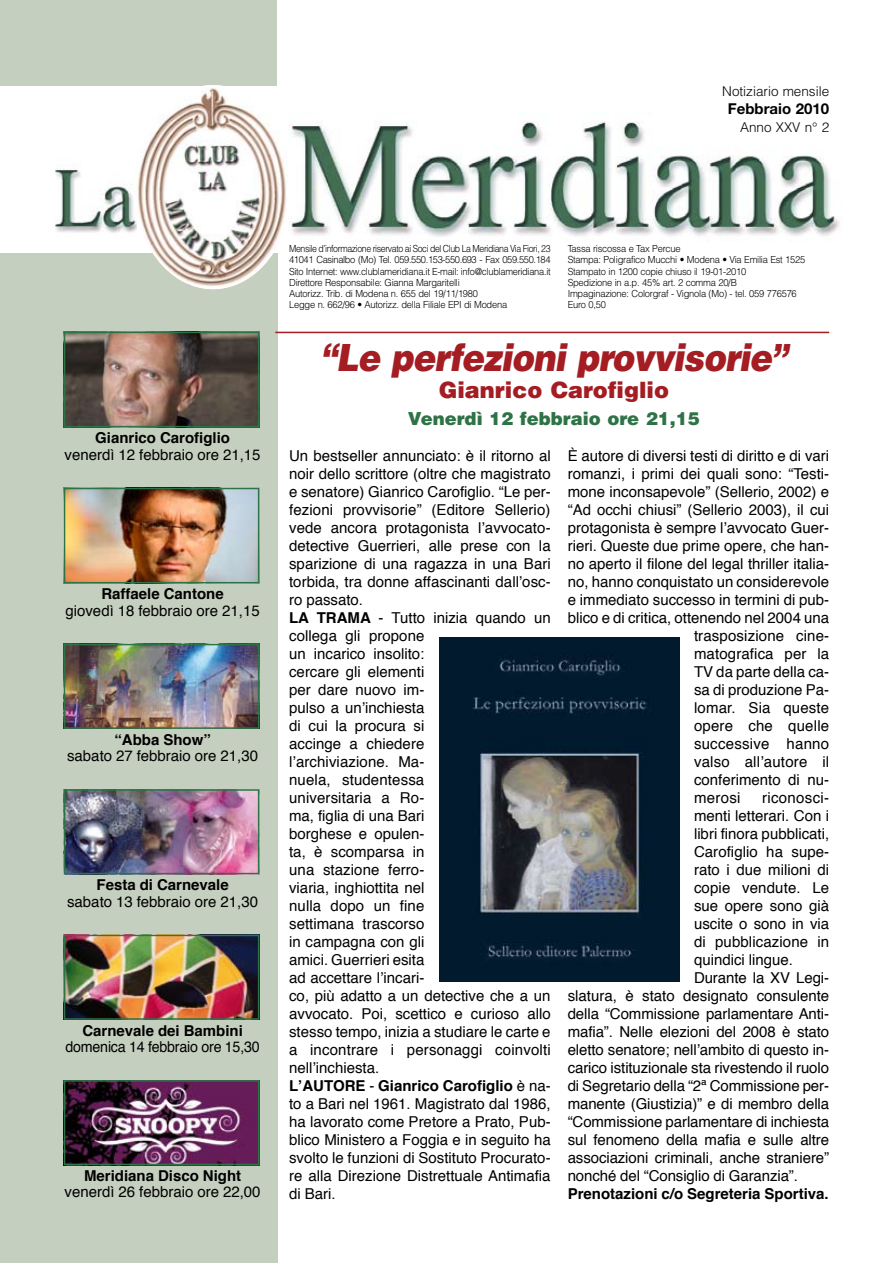
<style>
.page{position:relative;width:893px;height:1263px;background:#fff}
.page>*{position:absolute;margin:0;border:0;box-sizing:border-box;transform-origin:0 0}
.t1{font:italic 900 37.5px "Helvetica";letter-spacing:-.025em;color:#a41d23;scale:.9 1}
.t2{font:900 22.5px "Helvetica";color:#a41d23}
.t3{font:900 18px "Helvetica";color:#2e7346}
.t4{font:15px/18px "Helvetica";color:#000}
.t5{font:700 15px "Helvetica";color:#000}
.t6{font:15px "Helvetica";color:#000;scale:.95 1}
.t7{font:700 15px "Helvetica Neue";color:#000}
.t8{font:15px "Helvetica";letter-spacing:.02em;color:#000}
.t9{font:300 13.5px "Helvetica";color:#000}
.t10{font:300 9.75px/11.2px "Helvetica";letter-spacing:-.025em;color:#000;scale:.9 1}
.t11{font:300 9.75px/11.2px "Helvetica";letter-spacing:-.025em;color:#000;scale:.96 1}
.s1{font-weight:700}
</style>
<div class="page">
<div style="left:0;top:254px;width:277px;height:1009px;background:#c5cfbf"></div>
<hr style="left:275px;top:332px;width:554px;height:1px;background:#a41d23">
<img style="left:289px;top:122px;width:551px;height:115px">
<img style="left:55px;top:168px;width:79px;height:65px">
<div style="left:0;top:0;width:276px;height:85px;background:#c5cfbf"></div>
<img style="left:134px;top:85px;width:152px;height:204px">
<img style="left:439px;top:637px;width:240px;height:344px">
<img style="left:67px;top:335px;width:189px;height:89px">
<div style="left:64px;top:332px;width:195px;height:95px;border:2px solid #2e7346"></div>
<img style="left:67px;top:491px;width:189px;height:89px">
<div style="left:64px;top:488px;width:195px;height:95px;border:2px solid #2e7346"></div>
<img style="left:67px;top:647px;width:189px;height:79px">
<div style="left:64px;top:644px;width:195px;height:85px;border:2px solid #2e7346"></div>
<img style="left:67px;top:792px;width:189px;height:79px">
<div style="left:64px;top:789px;width:195px;height:85px;border:2px solid #2e7346"></div>
<img style="left:67px;top:938px;width:189px;height:79px">
<div style="left:64px;top:935px;width:195px;height:85px;border:2px solid #2e7346"></div>
<img style="left:67px;top:1083px;width:189px;height:79px">
<div style="left:64px;top:1080px;width:195px;height:85px;border:2px solid #2e7346"></div>
<p class="t9" style="left:722px;top:82px;width:108px">Notiziario mensile</p>
<p class="t7" style="left:728px;top:99px;width:103px">Febbraio 2010</p>
<p class="t9" style="left:740px;top:118px;width:91px">Anno XXV n° 2</p>
<p class="t5" style="left:95px;top:424px;width:136px">Gianrico Carofiglio</p>
<p class="t4" style="left:65px;top:445px;width:197px">venerdì 12 febbraio ore 21,15</p>
<p class="t5" style="left:101px;top:580px;width:124px">Raffaele Cantone</p>
<p class="t4" style="left:65px;top:601px;width:196px">giovedì 18 febbraio ore 21,15</p>
<p class="t5" style="left:114px;top:726px;width:98px">“Abba Show”</p>
<p class="t4" style="left:67px;top:746px;width:192px">sabato 27 febbraio ore 21,30</p>
<p class="t5" style="left:97px;top:871px;width:134px">Festa di Carnevale</p>
<p class="t4" style="left:67px;top:892px;width:192px">sabato 13 febbraio ore 21,30</p>
<p class="t5" style="left:82px;top:1017px;width:162px">Carnevale dei Bambini</p>
<p class="t6" style="left:66px;top:1034px;width:206px">domenica 14 febbraio ore 15,30</p>
<p class="t5" style="left:84px;top:1162px;width:159px">Meridiana Disco Night</p>
<p class="t4" style="left:65px;top:1183px;width:197px">venerdì 26 febbraio ore 22,00</p>
<p class="t10" style="left:289px;top:243px;width:292px">Mensile d’informazione riservato ai Soci del Club La Meridiana Via Fiori, 23<br>41041 Casinalbo (Mo) Tel. 059.550.153-550.693 - Fax 059.550.184<br>Sito Internet: www.clublameridiana.it E-mail: info@clublameridiana.it Direttore Responsabile: Gianna Margaritelli<br>Autorizz. Trib. di Modena n. 655 del 19/11/1980<br>Legge n. 662/96 • Autorizz. della Filiale EPI di Modena</p>
<p class="t11" style="left:568px;top:243px;width:249px">Tassa riscossa e Tax Percue<br>Stampa: Poligrafico Mucchi • Modena • Via Emilia Est 1525<br>Stampato in 1200 copie chiuso il 19-01-2010<br>Spedizione in a.p. 45% art. 2 comma 20/B<br>Impaginazione: Colorgraf - Vignola (Mo) - tel. 059 776576<br>Euro 0,50</p>
<h1 class="t1" style="left:320px;top:333px;width:521px">“Le perfezioni provvisorie”</h1>
<h2 class="t2" style="left:439px;top:375px;width:232px">Gianrico Carofiglio</h2>
<p class="t3" style="left:408px;top:406px;width:293px">Venerdì 12 febbraio ore 21,15</p>
<p class="t4" style="left:289px;top:446px;width:263px">Un bestseller annunciato: è il ritorno al noir dello scrittore (oltre che magistrato e senatore) Gianrico Carofiglio. “Le per&shy;fezioni provvisorie” (Editore Sellerio) vede ancora protagonista l’avvocato&shy;detective Guerrieri, alle prese con la sparizione di una ragazza in una Bari torbida, tra donne affascinanti dall’oscu ro passato.<br><span class="s1">LA TRAMA</span> - Tutto inizia quando un collega gli propone<br>un incarico insolito:<br>cercare gli elementi<br>per dare nuovo im-<br>pulso a un’inchiesta<br>di cui la procura si<br>accinge a chiedere<br>l’archiviazione. Ma-<br>nuela, studentessa<br>universitaria a Ro-<br>ma, figlia di una Bari<br>borghese e opulen-<br>ta, è scomparsa in<br>una stazione ferro-<br>viaria, inghiottita nel<br>nulla dopo un fine<br>settimana trascorso<br>in campagna con gli<br>amici. Guerrieri esita<br>ad accettare l’incari-<br>co, più adatto a un detective che a un avvocato. Poi, scettico e curioso allo stesso tempo, inizia a studiare le carte e a incontrare i personaggi coinvolti nell’inchiesta.<br><span class="s1">L’AUTORE</span> - <span class="s1">Gianrico Carofiglio</span> è na&shy;to a Bari nel 1961. Magistrato dal 1986, ha lavorato come Pretore a Prato, Pub&shy;blico Ministero a Foggia e in seguito ha svolto le funzioni di Sostituto Procurato&shy;re alla Direzione Distrettuale Antimafia di Bari.</p>
<p class="t4" style="left:568px;top:446px;width:263px">È autore di diversi testi di diritto e di vari</p>
<p class="t4" style="left:568px;top:464px;width:263px">romanzi, i primi dei quali sono: “Testi-</p>
<p class="t4" style="left:568px;top:482px;width:263px">mone inconsapevole” (Sellerio, 2002) e</p>
<p class="t4" style="left:568px;top:500px;width:263px">“Ad occhi chiusi” (Sellerio 2003), il cui</p>
<p class="t4" style="left:568px;top:518px;width:263px">protagonista è sempre l’avvocato Guer-</p>
<p class="t4" style="left:568px;top:536px;width:263px">rieri. Queste due prime opere, che han-</p>
<p class="t4" style="left:568px;top:554px;width:263px">no aperto il filone del legal thriller italia-</p>
<p class="t4" style="left:568px;top:572px;width:263px">no, hanno conquistato un considerevole</p>
<p class="t4" style="left:568px;top:590px;width:263px">e immediato successo in termini di pub-</p>
<p class="t4" style="left:568px;top:608px;width:263px">blico e di critica, ottenendo nel 2004 una</p>
<p class="t4" style="left:694px;top:626px;width:137px">trasposizione cine-</p>
<p class="t4" style="left:694px;top:644px;width:137px">matografica per la</p>
<p class="t4" style="left:694px;top:662px;width:137px">TV da parte della ca-</p>
<p class="t4" style="left:694px;top:680px;width:137px">sa di produzione Pa-</p>
<p class="t4" style="left:694px;top:698px;width:137px">lomar. Sia queste</p>
<p class="t4" style="left:694px;top:716px;width:137px">opere che quelle</p>
<p class="t4" style="left:694px;top:734px;width:137px">successive hanno</p>
<p class="t4" style="left:694px;top:752px;width:137px">valso all’autore il</p>
<p class="t4" style="left:694px;top:770px;width:137px">conferimento di nu-</p>
<p class="t4" style="left:694px;top:788px;width:48px">merosi</p>
<p class="t8" style="left:762px;top:785px;width:69px">riconosci-</p>
<p class="t4" style="left:694px;top:806px;width:137px">menti letterari. Con i</p>
<p class="t4" style="left:694px;top:824px;width:137px">libri finora pubblicati,</p>
<p class="t4" style="left:694px;top:842px;width:137px">Carofiglio ha supe-</p>
<p class="t4" style="left:694px;top:860px;width:137px">rato i due milioni di</p>
<p class="t4" style="left:694px;top:878px;width:137px">copie vendute. Le</p>
<p class="t4" style="left:694px;top:896px;width:137px">sue opere sono già</p>
<p class="t4" style="left:694px;top:914px;width:137px">uscite o sono in via</p>
<p class="t4" style="left:694px;top:932px;width:137px">di pubblicazione in</p>
<p class="t4" style="left:694px;top:950px;width:101px">quindici lingue.</p>
<p class="t4" style="left:694px;top:968px;width:137px">Durante la XV Legi-</p>
<p class="t4" style="left:568px;top:986px;width:263px">slatura, è stato designato consulente</p>
<p class="t4" style="left:568px;top:1004px;width:263px">della “Commissione parlamentare Anti-</p>
<p class="t4" style="left:568px;top:1022px;width:263px">mafia”. Nelle elezioni del 2008 è stato</p>
<p class="t4" style="left:568px;top:1040px;width:263px">eletto senatore; nell’ambito di questo in-</p>
<p class="t4" style="left:568px;top:1058px;width:263px">carico istituzionale sta rivestendo il ruolo</p>
<p class="t4" style="left:568px;top:1076px;width:263px">di Segretario della “2ª Commissione per-</p>
<p class="t4" style="left:568px;top:1094px;width:263px">manente (Giustizia)” e di membro della</p>
<p class="t4" style="left:568px;top:1112px;width:263px">“Commissione parlamentare di inchiesta</p>
<p class="t4" style="left:568px;top:1130px;width:263px">sul fenomeno della mafia e sulle altre</p>
<p class="t4" style="left:568px;top:1148px;width:263px">associazioni criminali, anche straniere”</p>
<p class="t4" style="left:568px;top:1166px;width:232px">nonché del “Consiglio di Garanzia”.</p>
<p class="t5" style="left:568px;top:1180px;width:263px">Prenotazioni c/o Segreteria Sportiva.</p>
</div>
